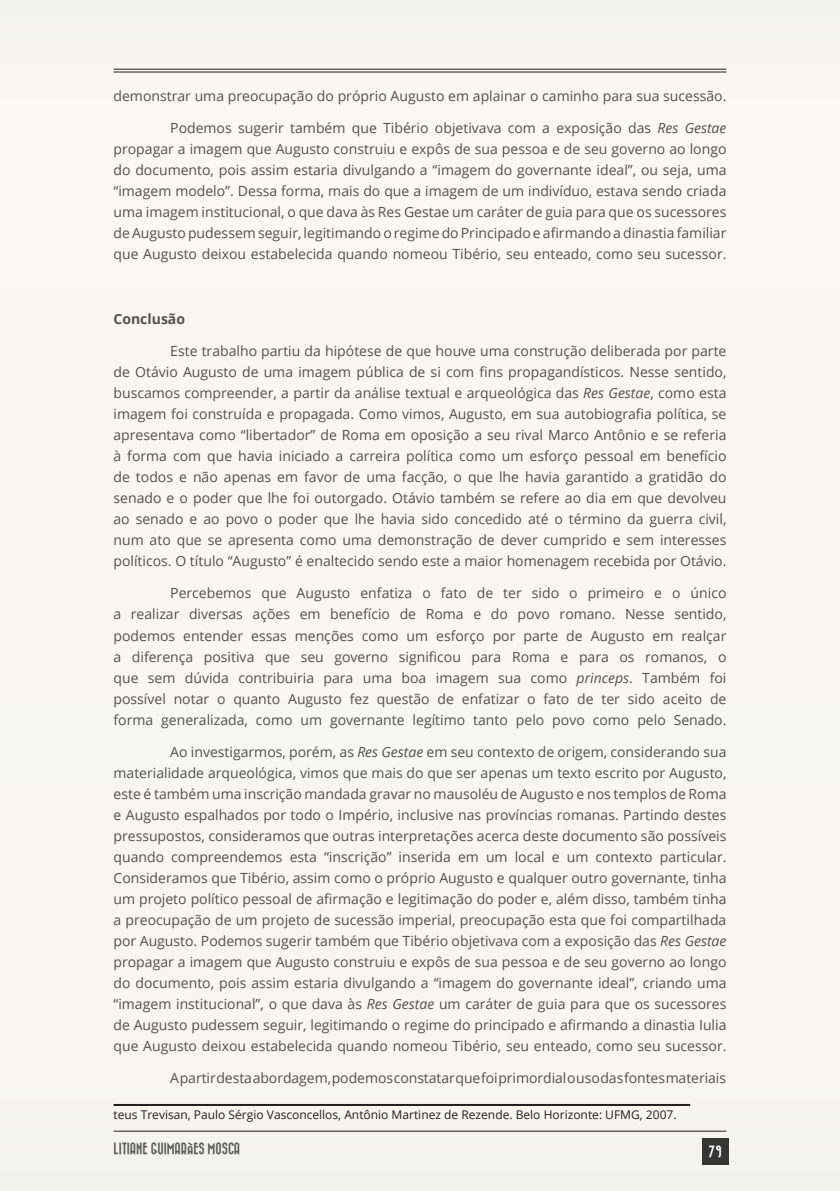
<style>
.page{position:relative;width:840px;height:1191px;background:#fff}
.page>*{position:absolute;margin:0;border:0;box-sizing:border-box;transform-origin:0 0}
.TEXTO{font:14px/21px "Open Sans";color:#515151;text-align:justify}
.TEXTO-2{font:700 14px "Open Sans";color:#515151}
.t1{font:12px "Open Sans";color:#231f20}
.t2{font:12px "Bazar";color:#5d5d5d}
.t3{font:12px "Bazar";color:#fff}
.s1{font-style:italic}
</style>
<div class="page">
<div style="left:0;top:0;width:839px;height:1190px;background:#f8f7f4"></div>
<hr style="left:113px;top:69px;width:613px;height:1px;background:#231f20">
<hr style="left:113px;top:72px;width:613px;height:1px;background:#231f20">
<hr style="left:113px;top:1130px;width:613px;height:1px;background:#231f20">
<div style="left:701px;top:1138px;width:27px;height:27px;background:#363536"></div>
<hr style="left:113px;top:1104px;width:576px;height:2px;background:#231f20">
<p class="TEXTO" style="left:113px;top:85px;width:614px">demonstrar uma preocupação do próprio Augusto em aplainar o caminho para sua sucessão.</p>
<p class="TEXTO" style="left:113px;top:117px;width:614px;text-indent:57px">Podemos sugerir também que Tibério objetivava com a exposição das <span class="s1">Res Gestae </span>propagar a imagem que Augusto construiu e expôs de sua pessoa e de seu governo ao longo do documento, pois assim estaria divulgando a “imagem do governante ideal”, ou seja, uma “imagem modelo”. Dessa forma, mais do que a imagem de um indivíduo, estava sendo criada uma imagem institucional, o que dava às Res Gestae um caráter de guia para que os sucessores de Augusto pudessem seguir, legitimando o regime do Principado e afirmando a dinastia familiar que Augusto deixou estabelecida quando nomeou Tibério, seu enteado, como seu sucessor.</p>
<p class="TEXTO-2" style="left:113px;top:309px;width:73px">Conclusão</p>
<p class="TEXTO" style="left:113px;top:340px;width:614px;text-indent:57px">Este trabalho partiu da hipótese de que houve uma construção deliberada por parte de Otávio Augusto de uma imagem pública de si com fins propagandísticos. Nesse sentido, buscamos compreender, a partir da análise textual e arqueológica das <span class="s1">Res Gestae</span>, como esta imagem foi construída e propagada. Como vimos, Augusto, em sua autobiografia política, se apresentava como “libertador” de Roma em oposição a seu rival Marco Antônio e se referia à forma com que havia iniciado a carreira política como um esforço pessoal em benefício de todos e não apenas em favor de uma facção, o que lhe havia garantido a gratidão do senado e o poder que lhe foi outorgado. Otávio também se refere ao dia em que devolveu ao senado e ao povo o poder que lhe havia sido concedido até o término da guerra civil, num ato que se apresenta como uma demonstração de dever cumprido e sem interesses políticos. O título “Augusto” é enaltecido sendo este a maior homenagem recebida por Otávio.</p>
<p class="TEXTO" style="left:113px;top:582px;width:614px;text-indent:57px">Percebemos que Augusto enfatiza o fato de ter sido o primeiro e o único a realizar diversas ações em benefício de Roma e do povo romano. Nesse sentido, podemos entender essas menções como um esforço por parte de Augusto em realçar a diferença positiva que seu governo significou para Roma e para os romanos, o que sem dúvida contribuiria para uma boa imagem sua como <span class="s1">princeps</span>. Também foi possível notar o quanto Augusto fez questão de enfatizar o fato de ter sido aceito de forma generalizada, como um governante legítimo tanto pelo povo como pelo Senado.</p>
<p class="TEXTO" style="left:113px;top:741px;width:614px;text-indent:57px">Ao investigarmos, porém, as <span class="s1">Res Gestae</span> em seu contexto de origem, considerando sua materialidade arqueológica, vimos que mais do que ser apenas um texto escrito por Augusto, este é também uma inscrição mandada gravar no mausoléu de Augusto e nos templos de Roma e Augusto espalhados por todo o Império, inclusive nas províncias romanas. Partindo destes pressupostos, consideramos que outras interpretações acerca deste documento são possíveis quando compreendemos esta “inscrição” inserida em um local e um contexto particular.<br>Consideramos que Tibério, assim como o próprio Augusto e qualquer outro governante, tinha um projeto político pessoal de afirmação e legitimação do poder e, além disso, também tinha a preocupação de um projeto de sucessão imperial, preocupação esta que foi compartilhada por Augusto. Podemos sugerir também que Tibério objetivava com a exposição das <span class="s1">Res Gestae </span>propagar a imagem que Augusto construiu e expôs de sua pessoa e de seu governo ao longo do documento, pois assim estaria divulgando a “imagem do governante ideal”, criando uma “imagem institucional”, o que dava às <span class="s1">Res Gestae</span> um caráter de guia para que os sucessores de Augusto pudessem seguir, legitimando o regime do principado e afirmando a dinastia Iulia que Augusto deixou estabelecida quando nomeou Tibério, seu enteado, como seu sucessor.</p>
<p class="TEXTO" style="left:170px;top:1067px;width:557px">A partir desta abordagem, podemos constatar que foi primordial o uso das fontes materiais</p>
<p class="t1" style="left:113px;top:1106px;width:564px">teus Trevisan, Paulo Sérgio Vasconcellos, Antônio Martinez de Rezende. Belo Horizonte: UFMG, 2007.</p>
<p class="t2" style="left:113px;top:1142px;width:128px">LITIANE GUIMARÃES MOSCA</p>
<p class="t3" style="left:708px;top:1145px;width:15px">79</p>
</div>
